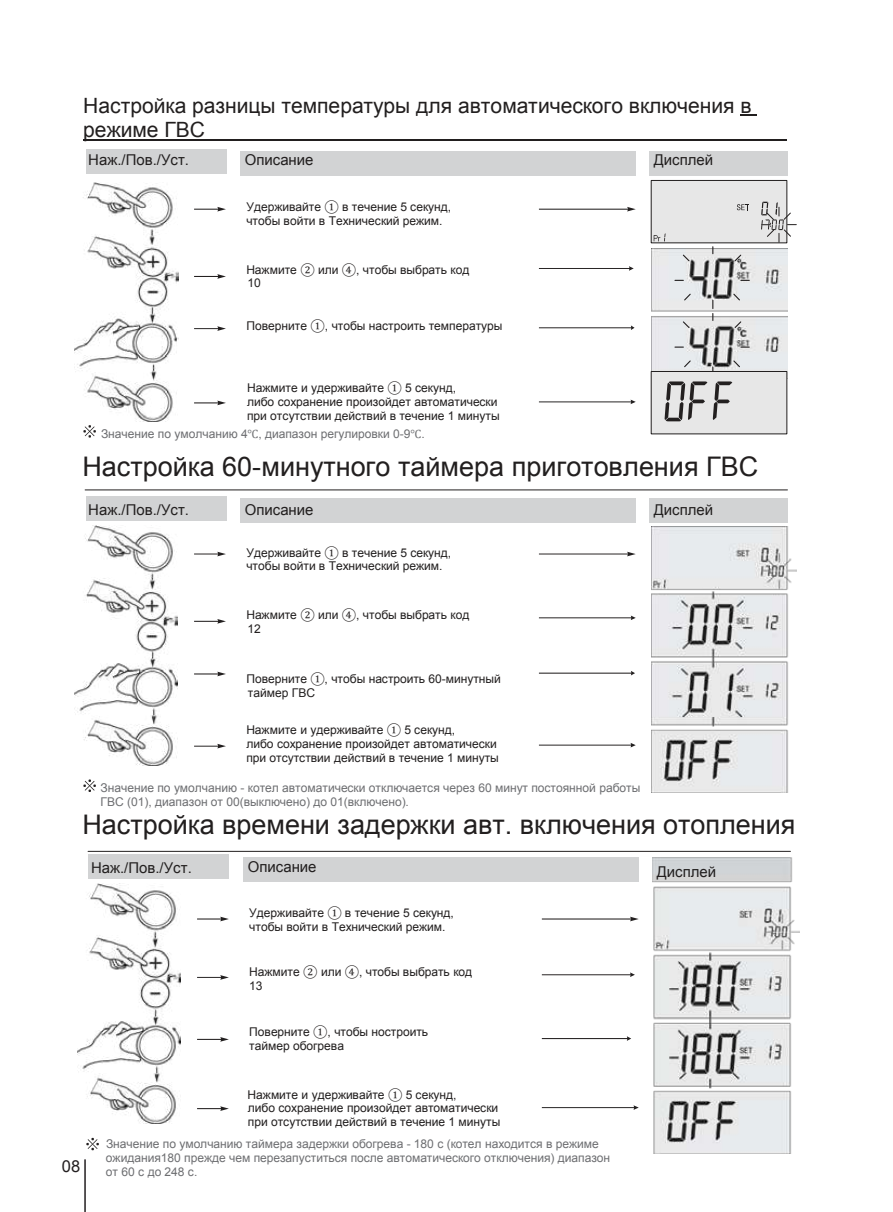
<style>
.page{position:relative;width:893px;height:1212px;background:#fff}
.page>*{position:absolute;margin:0;border:0;box-sizing:border-box;transform-origin:0 0}
.t1{font:27px "Arial";color:#221f1f}
.t2{font:21px/24.2px "Arial";color:#221f1f}
.t3{font:16.5px "Arial";color:#231f20}
.t4{font:15px "Arial";color:#221f1f}
.t5{font:12px/13.6px "Arial";letter-spacing:-.005em;color:#221f1f}
.t6{font:12px/13.6px "Arial";letter-spacing:-.005em;color:#6d6e71}
.s1{font-family:"Cambria Math"}
</style>
<div class="page">
<img style="left:651px;top:248px;width:136px;height:123px">
<svg style="left:732px;top:359px;width:9px;height:9px"></svg>
<svg style="left:682px;top:320px;width:9px;height:9px"></svg>
<svg style="left:683px;top:359px;width:9px;height:9px"></svg>
<svg style="left:733px;top:320px;width:9px;height:9px"></svg>
<svg style="left:712px;top:300px;width:1px;height:20px"></svg>
<svg style="left:732px;top:293px;width:9px;height:8px"></svg>
<svg style="left:682px;top:254px;width:9px;height:8px"></svg>
<svg style="left:683px;top:293px;width:9px;height:8px"></svg>
<svg style="left:733px;top:254px;width:9px;height:8px"></svg>
<div style="left:649px;top:152px;width:139px;height:24px;background:#d2d3d4"></div>
<div style="left:651px;top:180px;width:136px;height:63px;background:#e7e7e7"></div>
<div style="left:651px;top:180px;width:136px;height:63px;border:1px solid #232020"></div>
<svg style="left:737px;top:204px;width:12px;height:6px"></svg>
<svg style="left:654px;top:233px;width:11px;height:9px"></svg>
<svg style="left:761px;top:202px;width:35px;height:40px"></svg>
<hr style="left:85px;top:489px;width:702px;height:1px;background:#221f1f">
<svg style="left:83px;top:425px;width:13px;height:13px"></svg>
<img style="left:74px;top:182px;width:105px;height:239px">
<svg style="left:86px;top:1138px;width:13px;height:12px"></svg>
<div style="left:86px;top:149px;width:140px;height:24px;background:#d2d3d4"></div>
<div style="left:240px;top:152px;width:395px;height:24px;background:#d2d3d4"></div>
<div style="left:240px;top:498px;width:395px;height:24px;background:#d2d3d4"></div>
<div style="left:649px;top:498px;width:139px;height:24px;background:#d2d3d4"></div>
<img style="left:651px;top:527px;width:146px;height:265px">
<hr style="left:88px;top:851px;width:702px;height:1px;background:#221f1f">
<div style="left:89px;top:855px;width:140px;height:24px;background:#d2d3d4"></div>
<div style="left:243px;top:857px;width:395px;height:25px;background:#d2d3d4"></div>
<img style="left:652px;top:858px;width:148px;height:295px">
<div style="left:651px;top:371px;width:136px;height:63px;background:#e7e7e7"></div>
<div style="left:651px;top:371px;width:136px;height:63px;border:1px solid #232020"></div>
<svg style="left:665px;top:381px;width:42px;height:40px"></svg>
<svg style="left:713px;top:381px;width:19px;height:39px"></svg>
<svg style="left:539px;top:207px;width:97px;height:4px"></svg>
<svg style="left:539px;top:266px;width:95px;height:5px"></svg>
<svg style="left:539px;top:400px;width:97px;height:4px"></svg>
<svg style="left:539px;top:325px;width:95px;height:5px"></svg>
<svg style="left:194px;top:274px;width:32px;height:5px"></svg>
<svg style="left:194px;top:207px;width:32px;height:4px"></svg>
<svg style="left:194px;top:326px;width:32px;height:5px"></svg>
<svg style="left:194px;top:401px;width:32px;height:4px"></svg>
<svg style="left:539px;top:552px;width:97px;height:4px"></svg>
<svg style="left:539px;top:615px;width:97px;height:5px"></svg>
<svg style="left:539px;top:743px;width:97px;height:4px"></svg>
<svg style="left:539px;top:671px;width:96px;height:4px"></svg>
<svg style="left:194px;top:619px;width:32px;height:5px"></svg>
<svg style="left:194px;top:552px;width:32px;height:4px"></svg>
<svg style="left:194px;top:672px;width:32px;height:4px"></svg>
<svg style="left:194px;top:744px;width:32px;height:4px"></svg>
<svg style="left:542px;top:917px;width:97px;height:4px"></svg>
<svg style="left:542px;top:972px;width:93px;height:5px"></svg>
<svg style="left:542px;top:1105px;width:97px;height:5px"></svg>
<svg style="left:542px;top:1036px;width:89px;height:5px"></svg>
<svg style="left:197px;top:975px;width:32px;height:5px"></svg>
<svg style="left:197px;top:917px;width:32px;height:4px"></svg>
<svg style="left:197px;top:1037px;width:32px;height:5px"></svg>
<svg style="left:197px;top:1106px;width:32px;height:5px"></svg>
<img style="left:78px;top:884px;width:103px;height:240px">
<div style="left:86px;top:496px;width:141px;height:25px;background:#d2d3d4"></div>
<img style="left:74px;top:526px;width:104px;height:240px">
<svg style="left:83px;top:779px;width:13px;height:13px"></svg>
<svg style="left:740px;top:115px;width:17px;height:1px"></svg>
<hr style="left:83px;top:139px;width:704px;height:1px;background:#221f1f">
<hr style="left:84px;top:1159px;width:2px;height:53px;background:#231f20">
<h2 class="t2" style="left:83px;top:93px;width:670px">Настройка разницы температуры для автоматического включения в режиме ГВС</h2>
<p class="t4" style="left:88px;top:149px;width:102px">Наж./Пов./Уст.</p>
<p class="t4" style="left:245px;top:149px;width:70px">Описание</p>
<p class="t4" style="left:654px;top:149px;width:61px">Дисплей</p>
<p class="t5" style="left:246px;top:200px;width:206px">Удерживайте <span class="s1">①</span> в течение 5 секунд, чтобы войти в Технический режим.</p>
<p class="t5" style="left:246px;top:262px;width:225px">Нажмите <span class="s1">②</span> или <span class="s1">④</span>, чтобы выбрать код<br>10</p>
<p class="t5" style="left:247px;top:319px;width:257px">Поверните <span class="s1">①</span>, чтобы настроить температуры</p>
<p class="t5" style="left:247px;top:381px;width:254px">Нажмите и удерживайте <span class="s1">①</span> 5 секунд,<br>либо сохранение произойдет автоматически при отсутствии действий в течение 1 минуты</p>
<p class="t6" style="left:101px;top:426px;width:325px">Значение по умолчанию 4<span class="s1">℃</span>, диапазон регулировки 0-9<span class="s1">℃</span>.</p>
<h1 class="t1" style="left:83px;top:448px;width:677px">Настройка 60-минутного таймера приготовления ГВС</h1>
<p class="t4" style="left:88px;top:499px;width:102px">Наж./Пов./Уст.</p>
<p class="t4" style="left:245px;top:499px;width:70px">Описание</p>
<p class="t4" style="left:654px;top:499px;width:61px">Дисплей</p>
<p class="t5" style="left:246px;top:545px;width:206px">Удерживайте <span class="s1">①</span> в течение 5 секунд, чтобы войти в Технический режим.</p>
<p class="t5" style="left:246px;top:608px;width:225px">Нажмите <span class="s1">②</span> или <span class="s1">④</span>, чтобы выбрать код<br>12</p>
<p class="t5" style="left:246px;top:672px;width:256px">Поверните <span class="s1">①</span>, чтобы настроить 60-минутный таймер ГВС</p>
<p class="t5" style="left:246px;top:723px;width:254px">Нажмите и удерживайте <span class="s1">①</span> 5 секунд,<br>либо сохранение произойдет автоматически при отсутствии действий в течение 1 минуты</p>
<p class="t6" style="left:101px;top:781px;width:541px">Значение по умолчанию - котел автоматически отключается через 60 минут постоянной работы<br>ГВС (01), диапазон от 00(выключено) до 01(включено).</p>
<h1 class="t1" style="left:83px;top:806px;width:714px">Настройка времени задержки авт. включения отопления</h1>
<p class="t4" style="left:91px;top:857px;width:102px">Наж./Пов./Уст.</p>
<p class="t4" style="left:248px;top:857px;width:70px">Описание</p>
<p class="t5" style="left:249px;top:906px;width:206px">Удерживайте <span class="s1">①</span> в течение 5 секунд, чтобы войти в Технический режим.</p>
<p class="t5" style="left:249px;top:965px;width:225px">Нажмите <span class="s1">②</span> или <span class="s1">④</span>, чтобы выбрать код<br>13</p>
<p class="t4" style="left:657px;top:861px;width:61px">Дисплей</p>
<h3 class="t3" style="left:62px;top:1155px;width:20px">08</h3>
<p class="t5" style="left:249px;top:1025px;width:180px">Поверните <span class="s1">①</span>, чтобы ностроить таймер обогрева</p>
<p class="t5" style="left:248px;top:1088px;width:254px">Нажмите и удерживайте <span class="s1">①</span> 5 секунд,<br>либо сохранение произойдет автоматически при отсутствии действий в течение 1 минуты</p>
<p class="t6" style="left:106px;top:1137px;width:506px">Значение по умолчанию таймера задержки обогрева - 180 с (котел находится в режиме ожидания180 прежде чем перезапуститься после автоматического отключения) диапазон</p>
<p class="t6" style="left:106px;top:1165px;width:93px">от 60 с до 248 с.</p>
</div>
